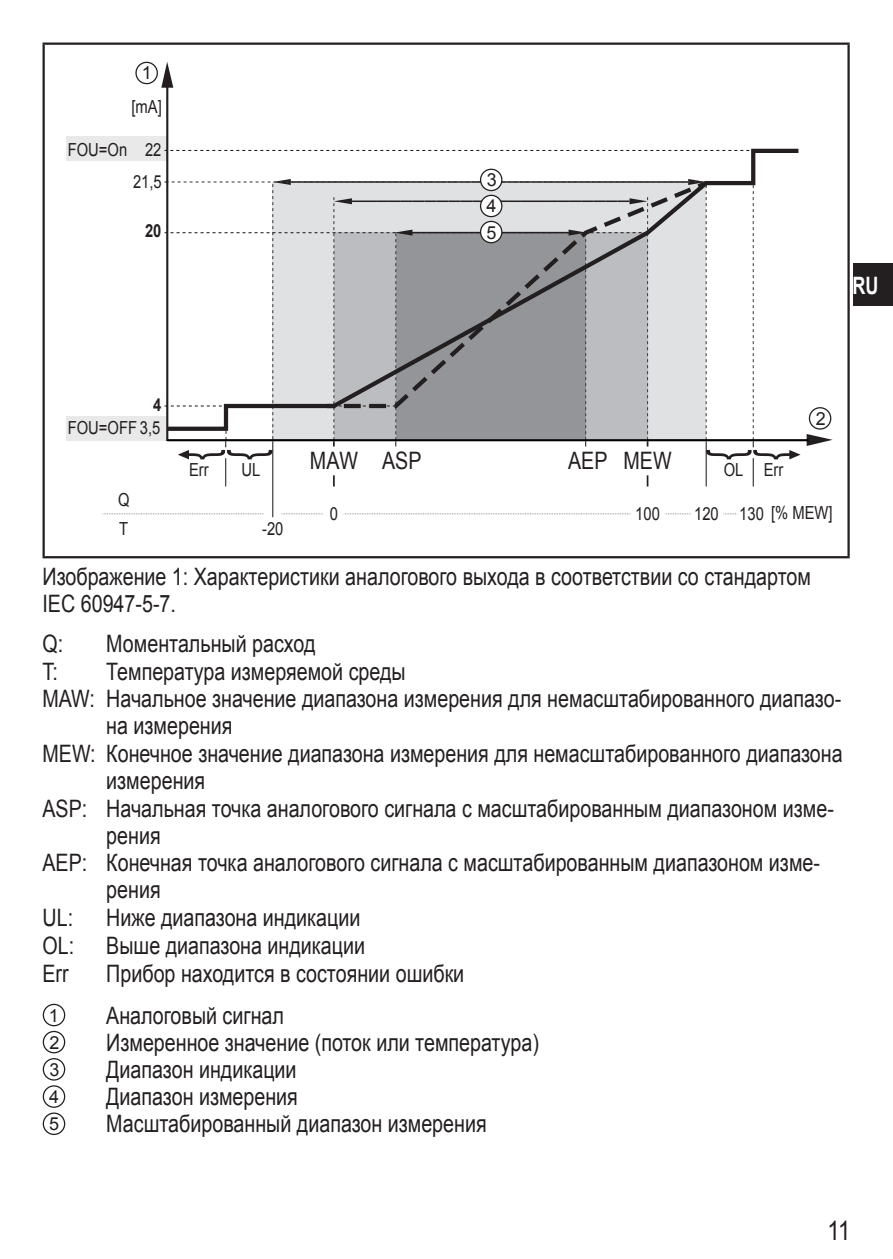
<style>
.page{position:relative;width:893px;height:1259px;background:#fff}
.page>*{position:absolute;margin:0;border:0;box-sizing:border-box;transform-origin:0 0}
.t1{font:27px "Arial";color:#231f20;scale:.82 1}
.t2{font:24px/27px "Arial";color:#231f20;scale:.82 1}
.t3{font:700 24px "Arial";color:#fff;scale:.75 1}
.t4{font:18px "Arial";color:#231f20;scale:.82 1}
.t5{font:18px "Arial";color:#231f20}
.t6{font:700 18px "Arial";color:#231f20;scale:.82 1}
</style>
<div class="page">
<div style="left:853px;top:264px;width:40px;height:42px;background:#231f20"></div>
<hr style="left:43px;top:43px;width:807px;height:2px;background:#231f20">
<hr style="left:43px;top:45px;width:2px;height:511px;background:#231f20">
<hr style="left:847px;top:45px;width:3px;height:511px;background:#231f20">
<hr style="left:43px;top:556px;width:807px;height:2px;background:#231f20">
<div style="left:66px;top:137px;width:101px;height:24px;background:#e9e9e9"></div>
<div style="left:66px;top:416px;width:101px;height:25px;background:#e9e9e9"></div>
<svg style="left:724px;top:513px;width:14px;height:1px"></svg>
<svg style="left:665px;top:513px;width:26px;height:1px"></svg>
<svg style="left:344px;top:513px;width:287px;height:1px"></svg>
<svg style="left:281px;top:513px;width:43px;height:1px"></svg>
<svg style="left:102px;top:513px;width:162px;height:1px"></svg>
<hr style="left:272px;top:441px;width:1px;height:76px;background:#231f20">
<hr style="left:166px;top:86px;width:2px;height:355px;background:#231f20">
<svg style="left:807px;top:434px;width:26px;height:12px"></svg>
<hr style="left:167px;top:439px;width:641px;height:2px;background:#000">
<svg style="left:135px;top:61px;width:38px;height:27px"></svg>
<div style="left:809px;top:407px;width:22px;height:23px;border:1px solid #231f20;border-radius:50%"></div>
<svg style="left:165px;top:150px;width:636px;height:336px"></svg>
<div style="left:43px;top:1003px;width:22px;height:23px;border:1px solid #231f20;border-radius:50%"></div>
<div style="left:43px;top:1031px;width:22px;height:22px;border:1px solid #231f20;border-radius:50%"></div>
<div style="left:43px;top:1058px;width:22px;height:22px;border:1px solid #231f20;border-radius:50%"></div>
<div style="left:43px;top:1085px;width:22px;height:22px;border:1px solid #231f20;border-radius:50%"></div>
<div style="left:43px;top:1112px;width:22px;height:23px;border:1px solid #231f20;border-radius:50%"></div>
<p class="t5" style="left:142px;top:61px;width:12px">1</p>
<p class="t4" style="left:131px;top:95px;width:39px">[mA]</p>
<p class="t4" style="left:68px;top:137px;width:74px">FOU=On</p>
<p class="t4" style="left:145px;top:137px;width:22px">22</p>
<p class="t4" style="left:133px;top:170px;width:37px">21,5</p>
<p class="t6" style="left:145px;top:218px;width:22px">20</p>
<p class="t5" style="left:487px;top:168px;width:12px">3</p>
<p class="t5" style="left:486px;top:194px;width:12px">4</p>
<p class="t5" style="left:486px;top:220px;width:12px">5</p>
<p class="t3" style="left:853px;top:269px;width:36px">RU</p>
<p class="t6" style="left:153px;top:393px;width:12px">4</p>
<p class="t4" style="left:68px;top:416px;width:114px">FOU=OFF 3,5</p>
<p class="t2" style="left:310px;top:448px;width:138px">MAW ASP</p>
<p class="t2" style="left:568px;top:448px;width:128px">AEP MEW</p>
<p class="t4" style="left:189px;top:458px;width:25px">Err</p>
<p class="t4" style="left:241px;top:458px;width:25px">UL</p>
<p class="t4" style="left:724px;top:458px;width:74px">OL Err</p>
<p class="t5" style="left:816px;top:407px;width:12px">2</p>
<p class="t4" style="left:118px;top:487px;width:16px">Q</p>
<p class="t4" style="left:119px;top:517px;width:12px">T</p>
<p class="t4" style="left:262px;top:517px;width:28px">-20</p>
<p class="t4" style="left:330px;top:502px;width:12px">0</p>
<p class="t4" style="left:635px;top:502px;width:32px">100</p>
<p class="t4" style="left:694px;top:501px;width:170px">120 130 [% MEW]</p>
<p class="t2" style="left:43px;top:564px;width:939px">Изображение 1: Характеристики аналогового выхода в соответствии со стандартом<br>IEC 60947-5-7.</p>
<p class="t2" style="left:43px;top:630px;width:27px">Q:</p>
<p class="t2" style="left:106px;top:630px;width:257px">Моментальный расход</p>
<p class="t2" style="left:43px;top:658px;width:20px">T:</p>
<p class="t2" style="left:106px;top:658px;width:367px">Температура измеряемой среды</p>
<p class="t2" style="left:43px;top:685px;width:976px">MAW: Начальное значение диапазона измерения для немасштабированного диапазо-</p>
<p class="t2" style="left:106px;top:712px;width:155px">на измерения</p>
<p class="t2" style="left:43px;top:740px;width:977px">MEW: Конечное значение диапазона измерения для немасштабированного диапазона</p>
<p class="t2" style="left:106px;top:767px;width:122px">измерения</p>
<p class="t2" style="left:43px;top:795px;width:967px">ASP: Начальная точка аналогового сигнала с масштабированным диапазоном изме-</p>
<p class="t2" style="left:106px;top:822px;width:68px">рения</p>
<p class="t2" style="left:43px;top:849px;width:950px">AEP: Конечная точка аналогового сигнала с масштабированным диапазоном изме-</p>
<p class="t2" style="left:106px;top:876px;width:68px">рения</p>
<p class="t2" style="left:43px;top:904px;width:39px">UL:</p>
<p class="t2" style="left:106px;top:904px;width:312px">Ниже диапазона индикации</p>
<p class="t2" style="left:43px;top:932px;width:40px">OL:</p>
<p class="t2" style="left:106px;top:932px;width:317px">Выше диапазона индикации</p>
<p class="t2" style="left:43px;top:960px;width:33px">Err</p>
<p class="t2" style="left:106px;top:960px;width:438px">Прибор находится в состоянии ошибки</p>
<p class="t5" style="left:49px;top:1003px;width:12px">1</p>
<p class="t2" style="left:106px;top:1002px;width:218px">Аналоговый сигнал</p>
<p class="t5" style="left:50px;top:1030px;width:12px">2</p>
<p class="t2" style="left:106px;top:1029px;width:529px">Измеренное значение (поток или температура)</p>
<p class="t5" style="left:50px;top:1057px;width:12px">3</p>
<p class="t2" style="left:106px;top:1056px;width:234px">Диапазон индикации</p>
<p class="t5" style="left:49px;top:1085px;width:12px">4</p>
<p class="t2" style="left:106px;top:1083px;width:235px">Диапазон измерения</p>
<p class="t5" style="left:49px;top:1112px;width:12px">5</p>
<p class="t2" style="left:106px;top:1110px;width:465px">Масштабированный диапазон измерения</p>
<p class="t1" style="left:827px;top:1213px;width:30px">11</p>
</div>
